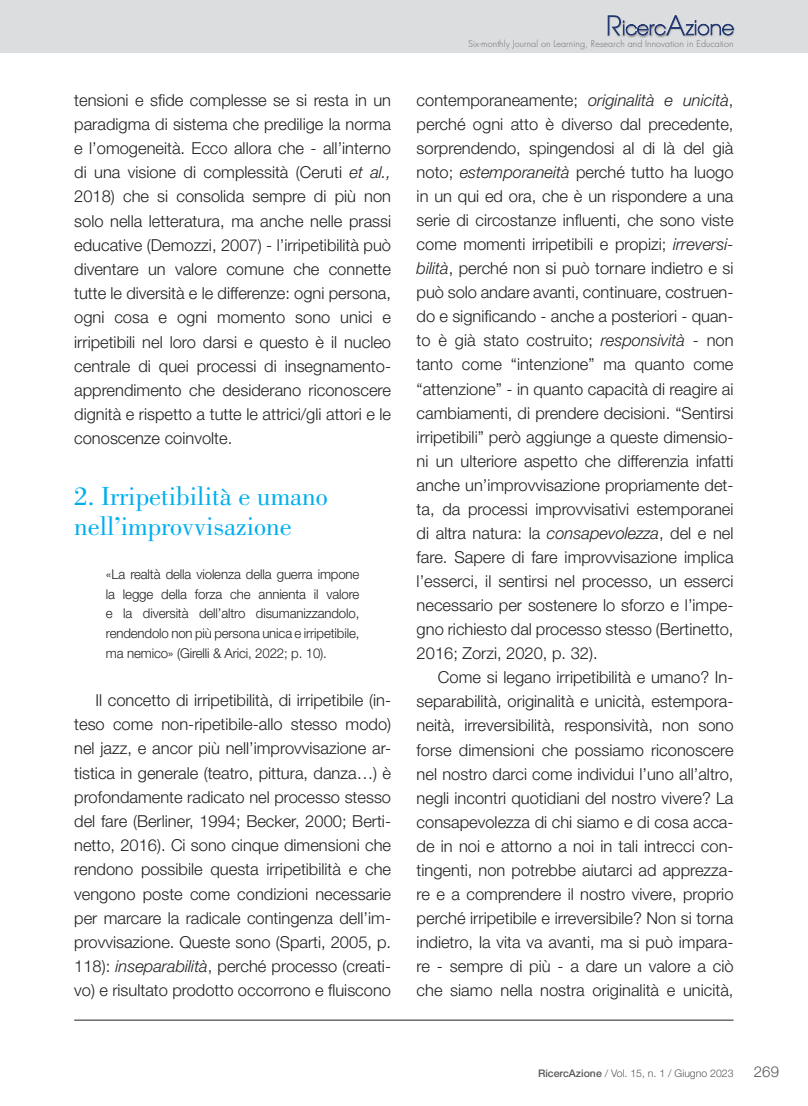
<style>
.page{position:relative;width:808px;height:1106px;background:#fff}
.page>*{position:absolute;margin:0;border:0;box-sizing:border-box;transform-origin:0 0}
.t1{font:27px/30.2px "Bodoni";color:#00aeef}
.t2{font:300 16.5px/24px "Helvetica Neue LT Std";color:#231f20;text-align:justify}
.t3{font:300 15px "Helvetica Neue LT Std";color:#57585a}
.t4{font:300 13.5px/19.6px "Helvetica Neue LT Std";letter-spacing:-.01em;color:#231f20;text-align:justify}
.t5{font:300 10.5px "Helvetica Neue LT Std";color:#57585a}
.t6{font:300 9px "Futura";letter-spacing:.01em;color:#6c6d70}
.s1{font-style:italic}
.s2{font-weight:500}
</style>
<div class="page">
<div style="left:0;top:0;width:808px;height:53px;background:#dcdddf"></div>
<div style="left:606px;top:15px;width:18px;height:23px;background:#231f20;opacity:.3"></div>
<div style="left:620px;top:18px;width:47px;height:18px;background:#c9cace"></div>
<div style="left:621px;top:19px;width:47px;height:19px;background:#231f20;opacity:.5"></div>
<div style="left:664px;top:13px;width:20px;height:24px;background:#fff;opacity:.3"></div>
<div style="left:665px;top:14px;width:22px;height:24px;background:#231f20;opacity:.3"></div>
<div style="left:683px;top:17px;width:52px;height:19px;background:#fff;opacity:.3"></div>
<div style="left:684px;top:19px;width:52px;height:19px;background:#231f20;opacity:.3"></div>
<svg style="left:608px;top:15px;width:126px;height:20px"></svg>
<hr style="left:74px;top:1019px;width:659px;height:1px;background:#231f20">
<p class="t2" style="left:74px;top:87px;width:318px">tensioni e sfide complesse se si resta in un paradigma di sistema che predilige la norma e l’omogeneità. Ecco allora che - all’interno di una visione di complessità (Ceruti <span class="s1">et al., </span>2018) che si consolida sempre di più non solo nella letteratura, ma anche nelle prassi educative (Demozzi, 2007) - l’irripetibilità può diventare un valore comune che connette tutte le diversità e le differenze: ogni persona, ogni cosa e ogni momento sono unici e irripetibili nel loro darsi e questo è il nucleo centrale di quei processi di insegnamento&shy;apprendimento che desiderano riconoscere dignità e rispetto a tutte le attrici/gli attori e le conoscenze coinvolte.</p>
<h1 class="t1" style="left:74px;top:481px;width:255px">2. Irripetibilità e umano nell’improvvisazione</h1>
<p class="t4" style="left:106px;top:564px;width:255px">«La realtà della violenza della guerra impone la legge della forza che annienta il valore e la diversità dell’altro disumanizzandolo, rendendolo non più persona unica e irripetibile, ma nemico» (Girelli &amp; Arici, 2022; p. 10).</p>
<p class="t2" style="left:74px;top:687px;width:318px;text-indent:21px">Il concetto di irripetibilità, di irripetibile (in&shy;teso come non-ripetibile-allo stesso modo) nel jazz, e ancor più nell’improvvisazione ar&shy;tistica in generale (teatro, pittura, danza…) è profondamente radicato nel processo stesso del fare (Berliner, 1994; Becker, 2000; Berti&shy;netto, 2016). Ci sono cinque dimensioni che rendono possibile questa irripetibilità e che vengono poste come condizioni necessarie per marcare la radicale contingenza dell’im&shy;provvisazione. Queste sono (Sparti, 2005, p.<br>118): <span class="s1">inseparabilità</span>, perché processo (creati&shy;vo) e risultato prodotto occorrono e fluiscono</p>
<p class="t6" style="left:468px;top:38px;width:267px">Six-monthly Journal on Learning, Research and Innovation in Education</p>
<p class="t2" style="left:417px;top:87px;width:318px">contemporaneamente; <span class="s1">originalità e unicità</span>, perché ogni atto è diverso dal precedente, sorprendendo, spingendosi al di là del già noto; <span class="s1">estemporaneità</span> perché tutto ha luogo in un qui ed ora, che è un rispondere a una serie di circostanze influenti, che sono viste come momenti irripetibili e propizi; <span class="s1">irreversi&shy;bilità</span>, perché non si può tornare indietro e si può solo andare avanti, continuare, costruen&shy;do e significando - anche a posteriori - quan&shy;to è già stato costruito; <span class="s1">responsività</span> - non tanto come “intenzione” ma quanto come “attenzione” - in quanto capacità di reagire ai cambiamenti, di prendere decisioni. “Sentirsi irripetibili” però aggiunge a queste dimensio&shy;ni un ulteriore aspetto che differenzia infatti anche un’improvvisazione propriamente det&shy;ta, da processi improvvisativi estemporanei di altra natura: la <span class="s1">consapevolezza</span>, del e nel fare. Sapere di fare improvvisazione implica l’esserci, il sentirsi nel processo, un esserci necessario per sostenere lo sforzo e l’impe&shy;gno richiesto dal processo stesso (Bertinetto, 2016; Zorzi, 2020, p. 32).</p>
<p class="t2" style="left:417px;top:665px;width:318px;text-indent:21px">Come si legano irripetibilità e umano? In&shy;separabilità, originalità e unicità, estempora&shy;neità, irreversibilità, responsività, non sono forse dimensioni che possiamo riconoscere nel nostro darci come individui l’uno all’altro, negli incontri quotidiani del nostro vivere? La consapevolezza di chi siamo e di cosa acca&shy;de in noi e attorno a noi in tali intrecci con&shy;tingenti, non potrebbe aiutarci ad apprezza&shy;re e a comprendere il nostro vivere, proprio perché irripetibile e irreversibile? Non si torna indietro, la vita va avanti, ma si può impara&shy;re - sempre di più - a dare un valore a ciò che siamo nella nostra originalità e unicità,</p>
<p class="t5" style="left:538px;top:1067px;width:197px"><span class="s2">RicercAzione</span> / Vol. 15, n. 1 / Giugno 2023</p>
<p class="t3" style="left:754px;top:1062px;width:27px">269</p>
</div>
